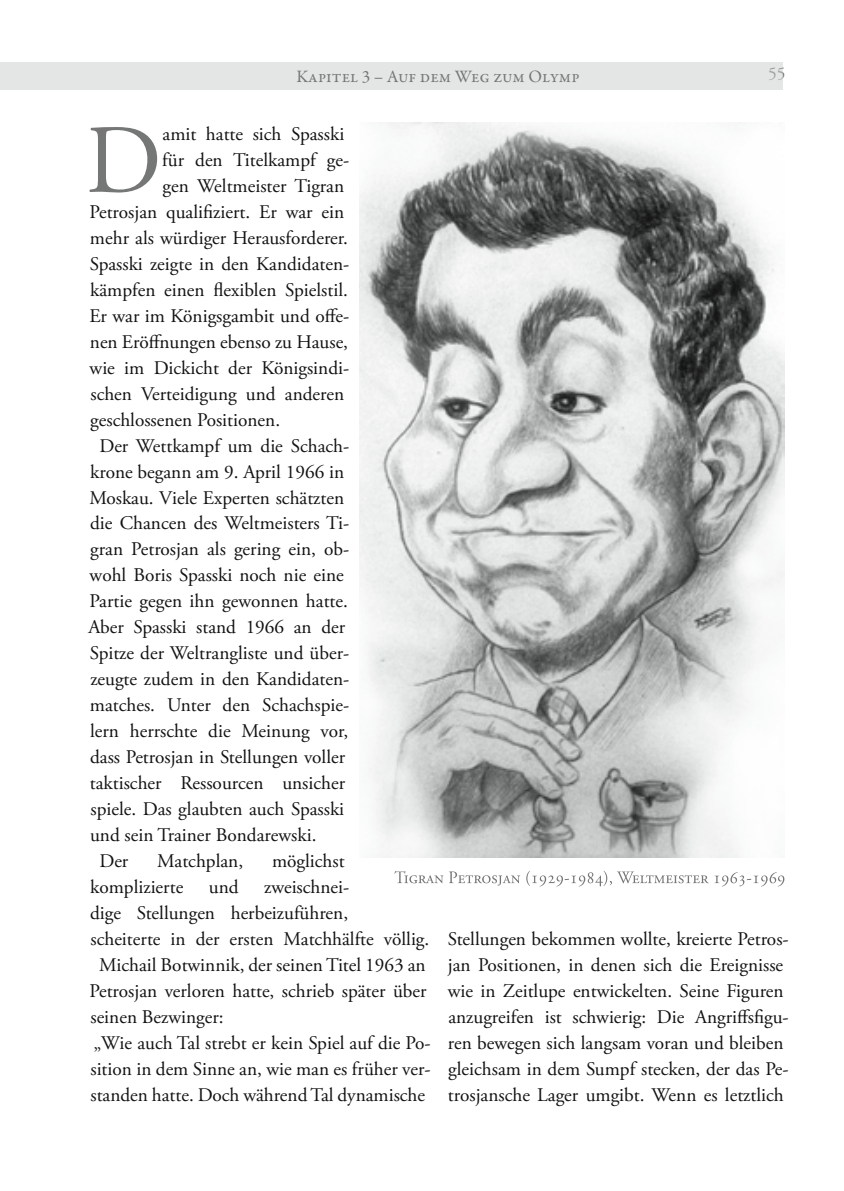
<style>
.page{position:relative;width:844px;height:1191px;background:#fff}
.page>*{position:absolute;margin:0;border:0;box-sizing:border-box;transform-origin:0 0}
.t1{font:97.48px "Adobe Garamond Pro";color:#757776}
.t2{font:19.25px/25.9px "Adobe Garamond Pro";color:#121212}
.t3{font:17.5px "Garamond Premr Pro";letter-spacing:-.005em;color:#757776}
.t4{font:17.5px "Adobe Garamond Pro";color:#757776}
</style>
<div class="page">
<div style="left:0;top:62px;width:783px;height:28px;background:#e4e5e5"></div>
<img style="left:360px;top:123px;width:424px;height:734px">
<svg style="left:394px;top:871px;width:390px;height:15px"></svg>
<p class="t3" style="left:296px;top:66px;width:284px">Kapitel 3 – Auf dem Weg zum Olymp</p>
<p class="t4" style="left:768px;top:63px;width:19px">55</p>
<h1 class="t1" style="left:85px;top:102px;width:78px">D</h1>
<p class="t2" style="left:162px;top:121px;width:183px">amit hatte sich Spasski</p>
<p class="t2" style="left:162px;top:147px;width:188px">für den Titelkampf ge-</p>
<p class="t2" style="left:162px;top:173px;width:183px">gen Weltmeister Tigran</p>
<p class="t2" style="left:89px;top:199px;width:256px">Petrosjan qualifiziert. Er war ein</p>
<p class="t2" style="left:90px;top:225px;width:259px">mehr als würdiger Herausforderer.</p>
<p class="t2" style="left:90px;top:251px;width:261px">Spasski zeigte in den Kandidaten-</p>
<p class="t2" style="left:90px;top:277px;width:259px">kämpfen einen flexiblen Spielstil.</p>
<p class="t2" style="left:89px;top:303px;width:261px">Er war im Königsgambit und offe-</p>
<p class="t2" style="left:90px;top:329px;width:260px">nen Eröffnungen ebenso zu Hause,</p>
<p class="t2" style="left:90px;top:355px;width:261px">wie im Dickicht der Königsindi-</p>
<p class="t2" style="left:90px;top:381px;width:255px">schen Verteidigung und anderen</p>
<p class="t2" style="left:90px;top:407px;width:191px">geschlossenen Positionen.</p>
<p class="t2" style="left:99px;top:433px;width:251px">Der Wettkampf um die Schach-</p>
<p class="t2" style="left:90px;top:459px;width:255px">krone begann am 9. April 1966 in</p>
<p class="t2" style="left:89px;top:485px;width:256px">Moskau. Viele Experten schätzten</p>
<p class="t2" style="left:90px;top:511px;width:261px">die Chancen des Weltmeisters Ti-</p>
<p class="t2" style="left:90px;top:537px;width:260px">gran Petrosjan als gering ein, ob-</p>
<p class="t2" style="left:90px;top:563px;width:255px">wohl Boris Spasski noch nie eine</p>
<p class="t2" style="left:89px;top:589px;width:260px">Partie gegen ihn gewonnen hatte.</p>
<p class="t2" style="left:88px;top:615px;width:258px">Aber Spasski stand 1966 an der</p>
<p class="t2" style="left:90px;top:641px;width:261px">Spitze der Weltrangliste und über-</p>
<p class="t2" style="left:90px;top:667px;width:260px">zeugte zudem in den Kandidaten-</p>
<p class="t2" style="left:90px;top:693px;width:261px">matches. Unter den Schachspie-</p>
<p class="t2" style="left:90px;top:719px;width:259px">lern herrschte die Meinung vor,</p>
<p class="t2" style="left:90px;top:745px;width:256px">dass Petrosjan in Stellungen voller</p>
<p class="t2" style="left:90px;top:771px;width:257px">taktischer Ressourcen unsicher</p>
<p class="t2" style="left:90px;top:797px;width:255px">spiele. Das glaubten auch Spasski</p>
<p class="t2" style="left:90px;top:823px;width:228px">und sein Trainer Bondarewski.</p>
<p class="t2" style="left:99px;top:849px;width:30px">Der</p>
<p class="t2" style="left:157px;top:849px;width:87px">Matchplan,</p>
<p class="t2" style="left:272px;top:849px;width:74px">möglichst</p>
<p class="t2" style="left:90px;top:874px;width:95px">komplizierte</p>
<p class="t2" style="left:209px;top:874px;width:31px">und</p>
<p class="t2" style="left:264px;top:874px;width:87px">zweischnei-</p>
<p class="t2" style="left:90px;top:900px;width:259px">dige Stellungen herbeizuführen,</p>
<p class="t2" style="left:90px;top:926px;width:340px">scheiterte in der ersten Matchhälfte völlig.</p>
<p class="t2" style="left:99px;top:952px;width:328px">Michail Botwinnik, der seinen Titel 1963 an</p>
<p class="t2" style="left:89px;top:978px;width:338px">Petrosjan verloren hatte, schrieb später über</p>
<p class="t2" style="left:90px;top:1004px;width:135px">seinen Bezwinger:</p>
<p class="t2" style="left:94px;top:1030px;width:338px">„Wie auch Tal strebt er kein Spiel auf die Po-</p>
<p class="t2" style="left:90px;top:1056px;width:341px">sition in dem Sinne an, wie man es früher ver-</p>
<p class="t2" style="left:90px;top:1082px;width:336px">standen hatte. Doch während Tal dynamische</p>
<p class="t2" style="left:447px;top:926px;width:342px">Stellungen bekommen wollte, kreierte Petros&shy;jan Positionen, in denen sich die Ereignisse wie in Zeitlupe entwickelten. Seine Figuren anzugreifen ist schwierig: Die Angriffsfigu&shy;ren bewegen sich langsam voran und bleiben gleichsam in dem Sumpf stecken, der das Pe&shy;trosjansche Lager umgibt. Wenn es letztlich</p>
</div>
